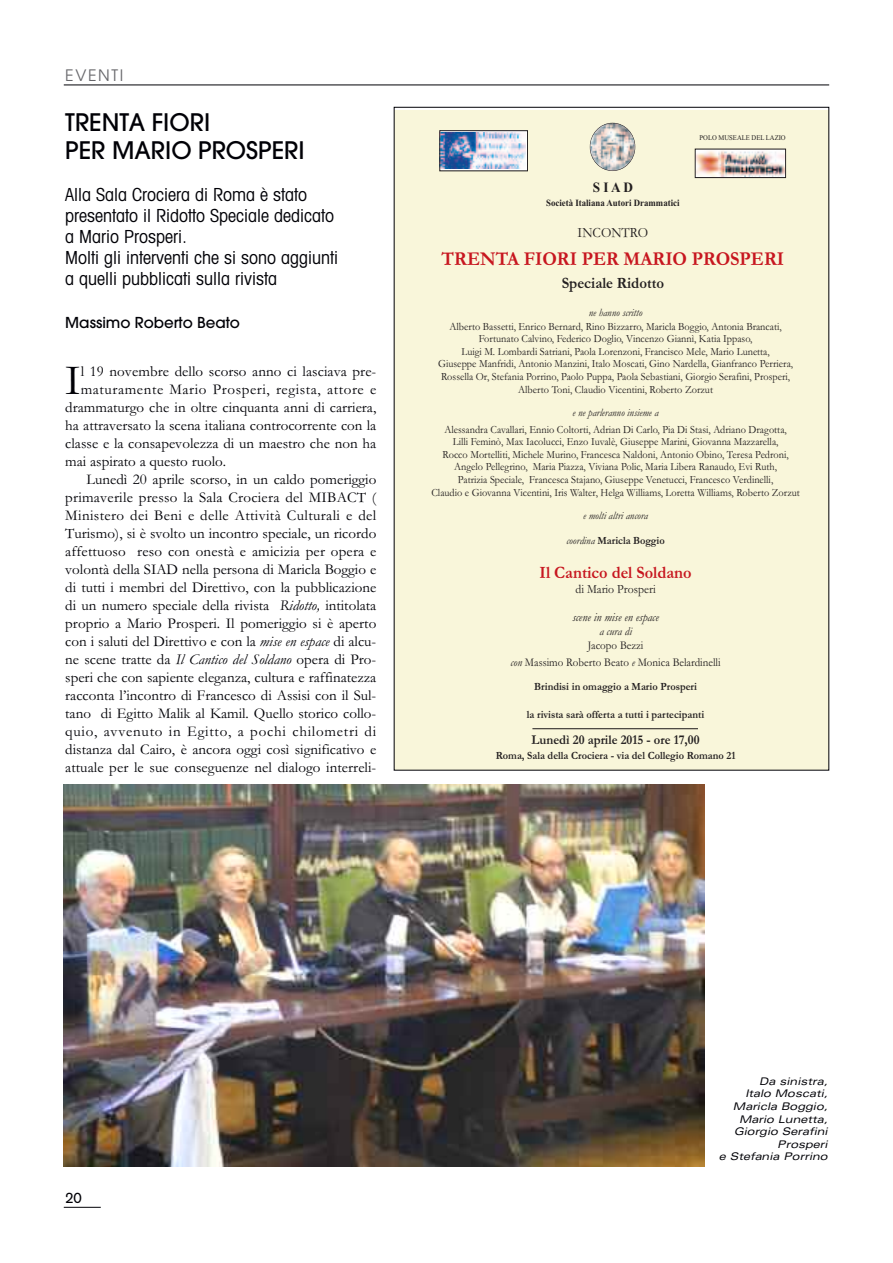
<style>
.page{position:relative;width:893px;height:1263px;background:#fff}
.page>*{position:absolute;margin:0;border:0;box-sizing:border-box;transform-origin:0 0}
.t1{font:43.65px "Garamond";color:#000006}
.t2{font:500 24px/28.8px "Avant Garde";color:#000006}
.t3{font:700 19.8px "Garamond";color:#c7161f;scale:.93 1}
.t4{font:condensed 18px/21px "Avant Garde";color:#000006}
.t5{font:700 17.4px "Garamond";color:#c7161f;scale:.93 1}
.t6{font:700 15.9px "Garamond";color:#231f20;scale:.93 1}
.t7{font:15.75px "Avant Garde";letter-spacing:.105em;color:#66666a}
.t8{font:15px "Garamond";color:#000006}
.t9{font:15px "Garamond";letter-spacing:.025em;color:#000006}
.t10{font:15px "Garamond";letter-spacing:.04em;color:#000006}
.t11{font:15px "Garamond";letter-spacing:.05em;color:#000006}
.t12{font:500 15px "Avant Garde";color:#000006}
.t13{font:15px "Akzidenz Grotesk";color:#000006}
.t14{font:14.25px "Garamond";color:#231f20;scale:.93 1}
.t15{font:700 14.25px "Times New Roman";color:#231f20;scale:.93 1}
.t16{font:700 13.5px "Garamond";color:#231f20;scale:.93 1}
.t17{font:italic 12.75px "Garamond";color:#231f20;scale:.93 1}
.t18{font:12.75px "Garamond";color:#231f20;scale:.93 1}
.t19{font:11.85px/16.5px "Garamond";color:#231f20;text-align:center;scale:.93 1}
.t20{font:italic 11.85px "Garamond";color:#231f20;scale:.93 1}
.t21{font:11.1px/12.6px "Garamond";color:#231f20;text-align:center;scale:.93 1}
.t22{font:700 11.1px "Garamond";color:#231f20;scale:.93 1}
.t23{font:italic 11.1px "Garamond";color:#231f20;scale:.93 1}
.t24{font:italic expanded 10.5px/12.6px "Univers";color:#000006;text-align:right}
.t25{font:700 9.45px "Times New Roman";color:#231f20;scale:.93 1}
.t26{font:7.2px "Times New Roman";color:#231f20;scale:.93 1}
.s1{font-style:italic}
.s2{font-weight:400;font-style:italic}
</style>
<div class="page">
<hr style="left:64px;top:85px;width:765px;height:1px;background:#000006">
<hr style="left:64px;top:1207px;width:37px;height:1px;background:#000006">
<div style="left:394px;top:110px;width:434px;height:660px;background:#f9f6da"></div>
<img style="left:590px;top:123px;width:45px;height:48px;border-radius:50%">
<div style="left:590px;top:123px;width:45px;height:48px;border:1px solid #231f20;border-radius:50%"></div>
<img style="left:697px;top:151px;width:87px;height:25px">
<div style="left:695px;top:149px;width:91px;height:29px;border:1px solid #231f20"></div>
<hr style="left:532px;top:728px;width:166px;height:1px;background:#231f20">
<svg style="left:442px;top:132px;width:84px;height:37px"></svg>
<img style="left:442px;top:133px;width:83px;height:36px">
<div style="left:440px;top:130px;width:88px;height:41px;border:1px solid #231f20"></div>
<img style="left:64px;top:785px;width:641px;height:382px">
<p class="t7" style="left:65px;top:66px;width:60px">EVENTI</p>
<h2 class="t2" style="left:65px;top:110px;width:241px">TRENTA FIORI<br>PER MARIO PROSPERI</h2>
<p class="t4" style="left:65px;top:186px;width:274px">Alla Sala Crociera di Roma è stato presentato il Ridotto Speciale dedicato a Mario Prosperi.<br>Molti gli interventi che si sono aggiunti a quelli pubblicati sulla rivista</p>
<p class="t12" style="left:65px;top:317px;width:176px">Massimo Roberto Beato</p>
<h1 class="t1" style="left:65px;top:354px;width:17px">I</h1>
<p class="t8" style="left:81px;top:362px;width:297px">l 19 novembre dello scorso anno ci lasciava pre-</p>
<p class="t10" style="left:81px;top:380px;width:297px">maturamente Mario Prosperi, regista, attore e</p>
<p class="t8" style="left:65px;top:398px;width:313px">drammaturgo che in oltre cinquanta anni di carriera,</p>
<p class="t8" style="left:65px;top:416px;width:313px">ha attraversato la scena italiana controcorrente con la</p>
<p class="t8" style="left:65px;top:434px;width:313px">classe e la consapevolezza di un maestro che non ha</p>
<p class="t8" style="left:65px;top:452px;width:162px">mai aspirato a questo ruolo.</p>
<p class="t8" style="left:87px;top:470px;width:291px">Lunedì 20 aprile scorso, in un caldo pomeriggio</p>
<p class="t8" style="left:65px;top:488px;width:313px">primaverile presso la Sala Crociera del MIBACT (</p>
<p class="t9" style="left:65px;top:506px;width:313px">Ministero dei Beni e delle Attività Culturali e del</p>
<p class="t8" style="left:65px;top:524px;width:313px">Turismo), si è svolto un incontro speciale, un ricordo</p>
<p class="t8" style="left:65px;top:542px;width:313px">affettuoso reso con onestà e amicizia per opera e</p>
<p class="t8" style="left:65px;top:560px;width:313px">volontà della SIAD nella persona di Maricla Boggio e</p>
<p class="t8" style="left:65px;top:578px;width:313px">di tutti i membri del Direttivo, con la pubblicazione</p>
<p class="t8" style="left:65px;top:596px;width:313px">di un numero speciale della rivista <span class="s1">Ridotto,</span> intitolata</p>
<p class="t8" style="left:65px;top:614px;width:313px">proprio a Mario Prosperi. Il pomeriggio si è aperto</p>
<p class="t8" style="left:65px;top:632px;width:313px">con i saluti del Direttivo e con la <span class="s1">mise en espace</span> di alcu-</p>
<p class="t8" style="left:65px;top:650px;width:313px">ne scene tratte da <span class="s1">Il Cantico del Soldano</span> opera di Pro-</p>
<p class="t8" style="left:65px;top:668px;width:313px">speri che con sapiente eleganza, cultura e raffinatezza</p>
<p class="t8" style="left:65px;top:686px;width:313px">racconta l’incontro di Francesco di Assisi con il Sul-</p>
<p class="t8" style="left:65px;top:704px;width:313px">tano di Egitto Malik al Kamil. Quello storico collo-</p>
<p class="t11" style="left:65px;top:722px;width:313px">quio, avvenuto in Egitto, a pochi chilometri di</p>
<p class="t8" style="left:65px;top:740px;width:313px">distanza dal Cairo, è ancora oggi così significativo e</p>
<p class="t8" style="left:65px;top:758px;width:313px">attuale per le sue conseguenze nel dialogo interreli-</p>
<p class="t26" style="left:700px;top:133px;width:94px">POLO MUSEALE DEL LAZIO</p>
<p class="t15" style="left:593px;top:179px;width:45px">SIAD</p>
<p class="t25" style="left:546px;top:197px;width:145px">Società Italiana Autori Drammatici</p>
<p class="t14" style="left:578px;top:224px;width:77px">INCONTRO</p>
<h3 class="t3" style="left:442px;top:247px;width:370px">TRENTA FIORI PER MARIO PROSPERI</h3>
<p class="t6" style="left:562px;top:273px;width:111px">Speciale Ridotto</p>
<p class="t23" style="left:589px;top:305px;width:59px">ne hanno scritto</p>
<p class="t21" style="left:438px;top:320px;width:383px">Alberto Bassetti, Enrico Bernard, Rino Bizzarro, Maricla Boggio, Antonia Brancati, Fortunato Calvino, Federico Doglio, Vincenzo Giannì, Katia Ippaso,<br>Luigi M. Lombardi Satriani, Paola Lorenzoni, Francisco Mele, Mario Lunetta,<br>Giuseppe Manfridi, Antonio Manzini, Italo Moscati, Gino Nardella, Gianfranco Perriera, Rossella Or, Stefania Porrino, Paolo Puppa, Paola Sebastiani, Giorgio Serafini, Prosperi, Alberto Toni, Claudio Vicentini, Roberto Zorzut</p>
<p class="t23" style="left:573px;top:406px;width:94px">e ne parleranno insieme a</p>
<p class="t21" style="left:431px;top:423px;width:398px">Alessandra Cavallari, Ennio Coltorti, Adrian Di Carlo, Pia Di Stasi, Adriano Dragotta,<br>Lilli Feminò, Max Iacolucci, Enzo Iuvalè, Giuseppe Marini, Giovanna Mazzarella,<br>Rocco Mortelliti, Michele Murino, Francesca Naldoni, Antonio Obino, Teresa Pedroni, Angelo Pellegrino, Maria Piazza, Viviana Polic, Maria Libera Ranaudo, Evi Ruth,<br>Patrizia Speciale, Francesca Stajano, Giuseppe Venetucci, Francesco Verdinelli,<br>Claudio e Giovanna Vicentini, Iris Walter, Helga Williams, Loretta Williams, Roberto Zorzut</p>
<p class="t23" style="left:583px;top:509px;width:71px">e molti altri ancora</p>
<p class="t22" style="left:566px;top:534px;width:107px"><span class="s2">coordina</span> Maricla Boggio</p>
<p class="t5" style="left:540px;top:562px;width:165px">Il Cantico del Soldano</p>
<p class="t18" style="left:575px;top:581px;width:88px">di Mario Prosperi</p>
<p class="t17" style="left:572px;top:609px;width:95px">scene in mise en espace</p>
<p class="t20" style="left:599px;top:624px;width:37px">a cura di</p>
<p class="t19" style="left:511px;top:637px;width:227px">Jacopo Bezzi<br><span class="s1">con</span> Massimo Roberto Beato <span class="s1">e</span> Monica Belardinelli</p>
<p class="t22" style="left:534px;top:679px;width:176px">Brindisi in omaggio a Mario Prosperi</p>
<p class="t22" style="left:527px;top:707px;width:192px">la rivista sarà offerta a tutti i partecipanti</p>
<p class="t16" style="left:532px;top:731px;width:182px">Lunedì 20 aprile 2015 - ore 17,00</p>
<p class="t22" style="left:496px;top:749px;width:259px">Roma, Sala della Crociera - via del Collegio Romano 21</p>
<p class="t13" style="left:65px;top:1192px;width:18px">20</p>
<p class="t24" style="left:719px;top:1076px;width:110px">Da sinistra,<br>Italo Moscati,<br>Maricla Boggio,<br>Mario Lunetta,<br>Giorgio Serafini<br>Prosperi<br>e Stefania Porrino</p>
</div>
